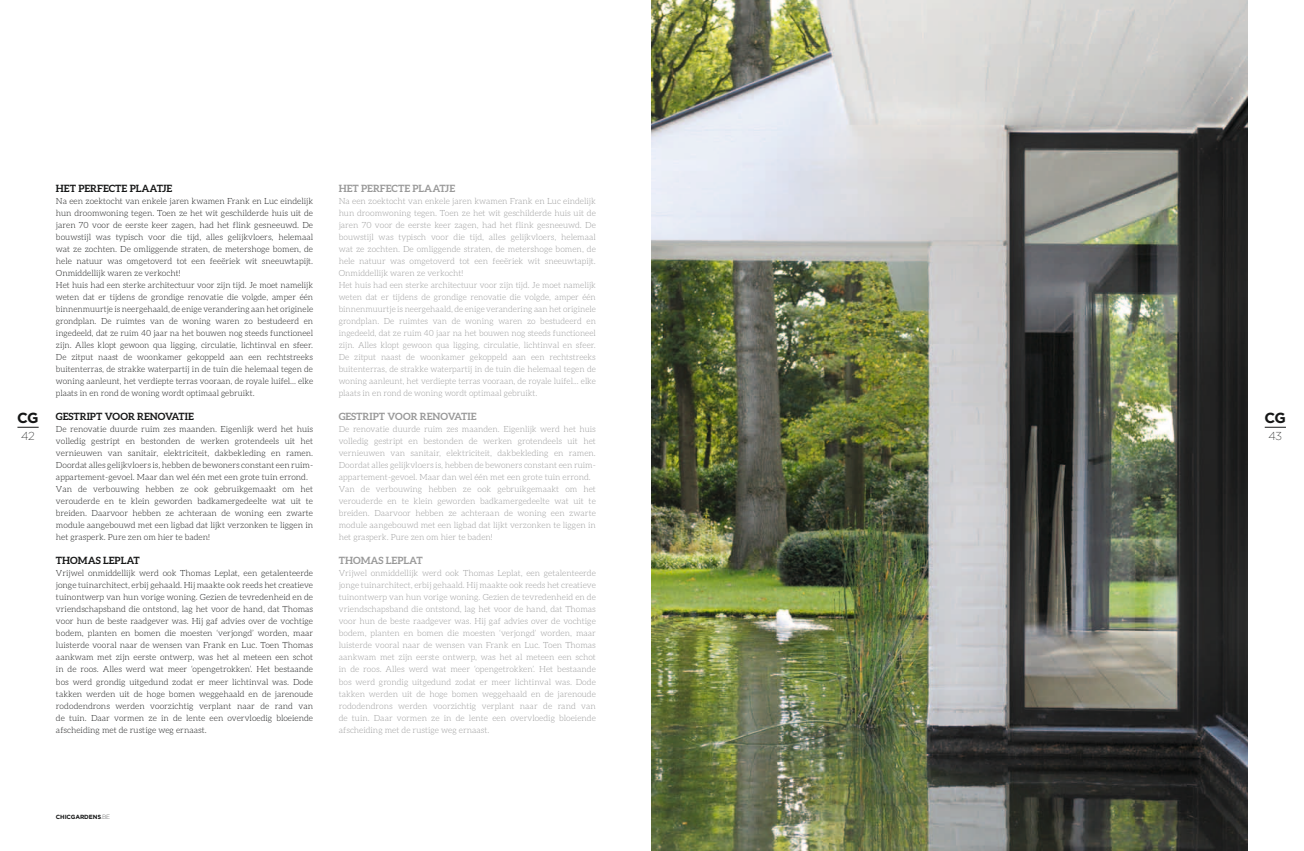
<style>
.page{position:relative;width:1304px;height:851px;background:#fff}
.page>*{position:absolute;margin:0;border:0;box-sizing:border-box;transform-origin:0 0}
.t1{font:700 14.6px "Gotham";color:#151616}
.t2{font:200 11.5px "Gotham";color:#151616}
.t3{font:700 10px "Aleo";color:#151616}
.t4{font:700 10px "Aleo";color:#999}
.t5{font:300 8.5px/12px "Aleo";color:#151616}
.t6{font:300 8.5px/12px "Aleo";color:#999}
.t7{font:700 6px "Gotham";letter-spacing:-.02em;color:#151616}
.s1{font-weight:200}
</style>
<div class="page">
<svg style="left:1265px;top:427px;width:21px;height:1px"></svg>
<svg style="left:17px;top:427px;width:22px;height:1px"></svg>
<img style="left:652px;top:0;width:595px;height:850px">
<h1 class="t1" style="left:17px;top:409px;width:11px">CG</h1>
<h2 class="t2" style="left:21px;top:429px;width:15px">42</h2>
<p class="t3" style="left:56px;top:183px;width:118px">HET PERFECTE PLAATJE</p>
<p class="t5" style="left:56px;top:195px;width:259px">Na een zoektocht van enkele jaren kwamen Frank en Luc eindelijk hun droomwoning tegen. Toen ze het wit geschilderde huis uit de jaren 70 voor de eerste keer zagen, had het flink gesneeuwd. De bouwstijl was typisch voor die tijd, alles gelijkvloers, helemaal wat ze zochten. De omliggende straten, de metershoge bomen, de hele natuur was omgetoverd tot een feeëriek wit sneeuwtapijt.<br>Onmiddellijk waren ze verkocht!<br>Het huis had een sterke architectuur voor zijn tijd. Je moet namelijk weten dat er tijdens de grondige renovatie die volgde, amper één binnenmuurtje is neergehaald, de enige verandering aan het originele grondplan. De ruimtes van de woning waren zo bestudeerd en ingedeeld, dat ze ruim 40 jaar na het bouwen nog steeds functioneel zijn. Alles klopt gewoon qua ligging, circulatie, lichtinval en sfeer.<br>De zitput naast de woonkamer gekoppeld aan een rechtstreeks buitenterras, de strakke waterpartij in de tuin die helemaal tegen de woning aanleunt, het verdiepte terras vooraan, de royale luifel... elke plaats in en rond de woning wordt optimaal gebruikt.</p>
<p class="t3" style="left:56px;top:411px;width:139px">GESTRIPT VOOR RENOVATIE</p>
<p class="t5" style="left:56px;top:423px;width:259px">De renovatie duurde ruim zes maanden. Eigenlijk werd het huis volledig gestript en bestonden de werken grotendeels uit het vernieuwen van sanitair, elektriciteit, dakbekleding en ramen.<br>Doordat alles gelijkvloers is, hebben de bewoners constant een ruim&shy;appartement-gevoel. Maar dan wel één met een grote tuin errond.<br>Van de verbouwing hebben ze ook gebruikgemaakt om het verouderde en te klein geworden badkamergedeelte wat uit te breiden. Daarvoor hebben ze achteraan de woning een zwarte module aangebouwd met een ligbad dat lijkt verzonken te liggen in het grasperk. Pure zen om hier te baden!</p>
<p class="t3" style="left:56px;top:555px;width:85px">THOMAS LEPLAT</p>
<p class="t5" style="left:56px;top:567px;width:259px;text-align:justify">Vrijwel onmiddellijk werd ook Thomas Leplat, een getalenteerde jonge tuinarchitect, erbij gehaald. Hij maakte ook reeds het creatieve tuinontwerp van hun vorige woning. Gezien de tevredenheid en de vriendschapsband die ontstond, lag het voor de hand, dat Thomas voor hun de beste raadgever was. Hij gaf advies over de vochtige bodem, planten en bomen die moesten ‘verjongd’ worden, maar luisterde vooral naar de wensen van Frank en Luc. Toen Thomas aankwam met zijn eerste ontwerp, was het al meteen een schot in de roos. Alles werd wat meer ‘opengetrokken’. Het bestaande bos werd grondig uitgedund zodat er meer lichtinval was. Dode takken werden uit de hoge bomen weggehaald en de jarenoude rododendrons werden voorzichtig verplant naar de rand van de tuin. Daar vormen ze in de lente een overvloedig bloeiende afscheiding met de rustige weg ernaast.</p>
<p class="t4" style="left:339px;top:183px;width:118px">HET PERFECTE PLAATJE</p>
<p class="t6" style="left:339px;top:195px;width:259px">Na een zoektocht van enkele jaren kwamen Frank en Luc eindelijk hun droomwoning tegen. Toen ze het wit geschilderde huis uit de jaren 70 voor de eerste keer zagen, had het flink gesneeuwd. De bouwstijl was typisch voor die tijd, alles gelijkvloers, helemaal wat ze zochten. De omliggende straten, de metershoge bomen, de hele natuur was omgetoverd tot een feeëriek wit sneeuwtapijt.<br>Onmiddellijk waren ze verkocht!<br>Het huis had een sterke architectuur voor zijn tijd. Je moet namelijk weten dat er tijdens de grondige renovatie die volgde, amper één binnenmuurtje is neergehaald, de enige verandering aan het originele grondplan. De ruimtes van de woning waren zo bestudeerd en ingedeeld, dat ze ruim 40 jaar na het bouwen nog steeds functioneel zijn. Alles klopt gewoon qua ligging, circulatie, lichtinval en sfeer.<br>De zitput naast de woonkamer gekoppeld aan een rechtstreeks buitenterras, de strakke waterpartij in de tuin die helemaal tegen de woning aanleunt, het verdiepte terras vooraan, de royale luifel... elke plaats in en rond de woning wordt optimaal gebruikt.</p>
<p class="t4" style="left:339px;top:411px;width:139px">GESTRIPT VOOR RENOVATIE</p>
<p class="t6" style="left:339px;top:423px;width:259px">De renovatie duurde ruim zes maanden. Eigenlijk werd het huis volledig gestript en bestonden de werken grotendeels uit het vernieuwen van sanitair, elektriciteit, dakbekleding en ramen.<br>Doordat alles gelijkvloers is, hebben de bewoners constant een ruim&shy;appartement-gevoel. Maar dan wel één met een grote tuin errond.<br>Van de verbouwing hebben ze ook gebruikgemaakt om het verouderde en te klein geworden badkamergedeelte wat uit te breiden. Daarvoor hebben ze achteraan de woning een zwarte module aangebouwd met een ligbad dat lijkt verzonken te liggen in het grasperk. Pure zen om hier te baden!</p>
<p class="t4" style="left:339px;top:555px;width:85px">THOMAS LEPLAT</p>
<p class="t6" style="left:339px;top:567px;width:259px;text-align:justify">Vrijwel onmiddellijk werd ook Thomas Leplat, een getalenteerde jonge tuinarchitect, erbij gehaald. Hij maakte ook reeds het creatieve tuinontwerp van hun vorige woning. Gezien de tevredenheid en de vriendschapsband die ontstond, lag het voor de hand, dat Thomas voor hun de beste raadgever was. Hij gaf advies over de vochtige bodem, planten en bomen die moesten ‘verjongd’ worden, maar luisterde vooral naar de wensen van Frank en Luc. Toen Thomas aankwam met zijn eerste ontwerp, was het al meteen een schot in de roos. Alles werd wat meer ‘opengetrokken’. Het bestaande bos werd grondig uitgedund zodat er meer lichtinval was. Dode takken werden uit de hoge bomen weggehaald en de jarenoude rododendrons werden voorzichtig verplant naar de rand van de tuin. Daar vormen ze in de lente een overvloedig bloeiende afscheiding met de rustige weg ernaast.</p>
<p class="t7" style="left:56px;top:813px;width:56px">CHICGARDENS<span class="s1">.be</span></p>
<h1 class="t1" style="left:1264px;top:409px;width:23px">CG</h1>
<h2 class="t2" style="left:1269px;top:429px;width:15px">43</h2>
</div>
